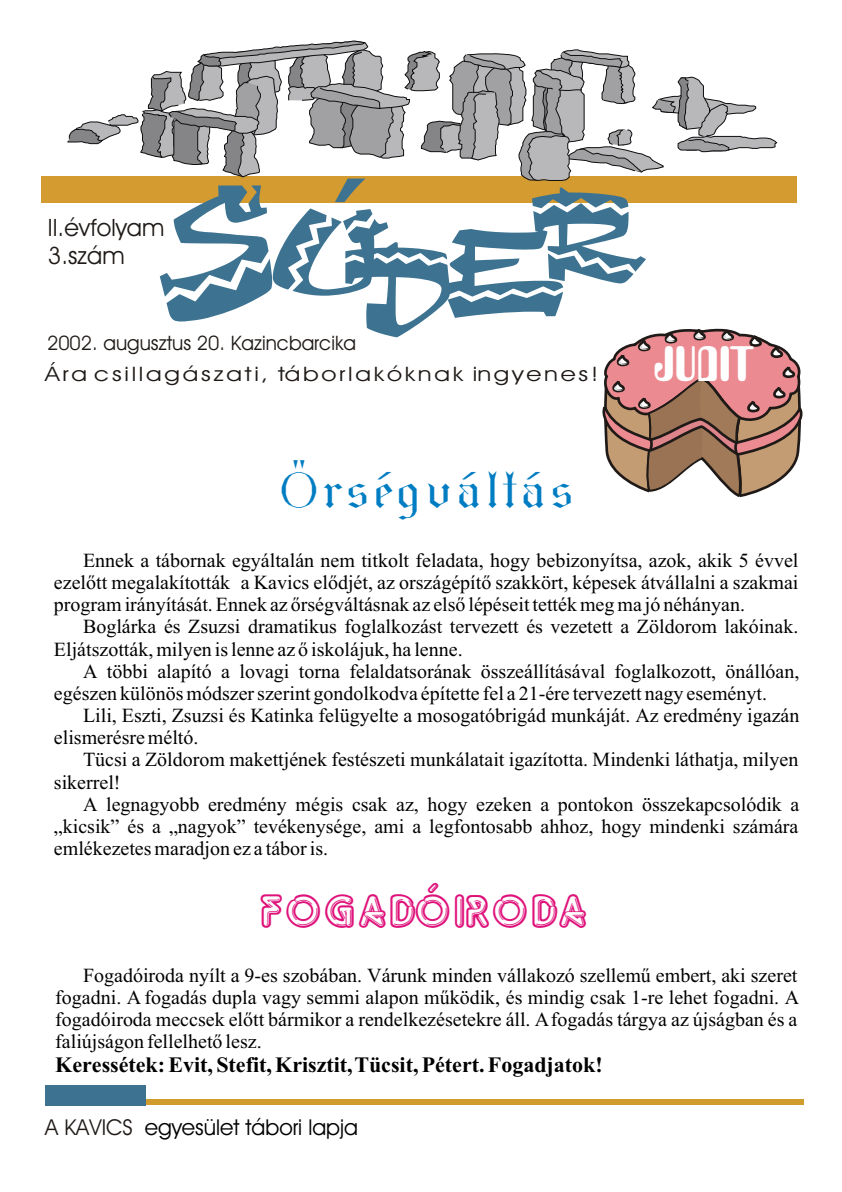
<style>
.page{position:relative;width:842px;height:1192px;background:#fff}
.page>*{position:absolute;margin:0;border:0;box-sizing:border-box;transform-origin:0 0}
.t1{font:131px "Arriba Arriba LET";color:#3d7391;scale:1.3 1}
.t2{font:48px "Gothic I";color:#007dc2}
.t3{font:48px "Quicksilver";color:#de127a}
.t4{font:48px "Amelia BT";color:#fff}
.t5{font:24px/28.8px "Avant Garde Bk BT";color:#1f1a17}
.t6{font:700 22px "Times New Roman";color:#000}
.t7{font:22px "Avant Garde Bk BT";color:#000}
.t8{font:20px/22.2px "Times New Roman";color:#000}
.t9{font:20px "Avant Garde Bk BT";letter-spacing:.115em;color:#1f1a17;scale:1.24 1}
.t10{font:20px "Avant Garde Bk BT";color:#1f1a17}
.s1{font-size:200px}
.s2{color:#1f1a17}
</style>
<div class="page">
<div style="left:42px;top:176px;width:755px;height:27px;background:#d49c30"></div>
<svg style="left:67px;top:41px;width:710px;height:140px"></svg>
<div style="left:47px;top:1099px;width:757px;height:6px;background:#d19c2e"></div>
<div style="left:45px;top:1086px;width:100px;height:20px;background:#3d7391"></div>
<svg style="left:602px;top:328px;width:201px;height:169px"></svg>
<h1 class="t1" style="left:156px;top:179px;width:377px"><span class="s1">S</span>ÓD<sub>E</sub>R</h1>
<p class="t5" style="left:48px;top:215px;width:118px">II.évfolyam<br>3.szám</p>
<p class="t10" style="left:47px;top:334px;width:310px">2002. augusztus 20. Kazincbarcika</p>
<p class="t9" style="left:45px;top:366px;width:448px">Ára csillagászati, táborlakóknak ingyenes!</p>
<h2 class="t4" style="left:653px;top:344px;width:101px">JUDIT</h2>
<h2 class="t2" style="left:277px;top:471px;width:301px">Õrségváltás</h2>
<p class="t8" style="left:54px;top:551px;width:746px;text-align:justify;text-indent:29px">Ennek a tábornak egyáltalán nem titkolt feladata, hogy bebizonyítsa, azok, akik 5 évvel ezelõtt megalakították a Kavics elõdjét, az országépítõ szakkört, képesek átvállalni a szakmai program irányítását. Ennek az õrségváltásnak az elsõ lépéseit tették meg ma jó néhányan.</p>
<p class="t8" style="left:54px;top:618px;width:746px;text-indent:29px">Boglárka és Zsuzsi dramatikus foglalkozást tervezett és vezetett a Zöldorom lakóinak.<br>Eljátszották, milyen is lenne az õ iskolájuk, ha lenne.</p>
<p class="t8" style="left:54px;top:662px;width:747px;text-indent:29px">A többi alapító a lovagi torna felaldatsorának összeállításával foglalkozott, önállóan, egészen különös módszer szerint gondolkodva építette fel a 21-ére tervezett nagy eseményt.</p>
<p class="t8" style="left:54px;top:706px;width:747px;text-indent:29px">Lili, Eszti, Zsuzsi és Katinka felügyelte a mosogatóbrigád munkáját. Az eredmény igazán elismerésre méltó.</p>
<p class="t8" style="left:54px;top:750px;width:746px;text-indent:29px">Tücsi a Zöldorom makettjének festészeti munkálatait igazította. Mindenki láthatja, milyen sikerrel!</p>
<p class="t8" style="left:54px;top:795px;width:747px;text-align:justify;text-indent:29px">A legnagyobb eredmény mégis csak az, hogy ezeken a pontokon összekapcsolódik a „kicsik” és a „nagyok” tevékenysége, ami a legfontosabb ahhoz, hogy mindenki számára emlékezetes maradjon ez a tábor is.</p>
<h2 class="t3" style="left:262px;top:894px;width:330px">FOGADÓIRODA</h2>
<p class="t8" style="left:55px;top:966px;width:745px;text-align:justify;text-indent:28px">Fogadóiroda nyílt a 9-es szobában. Várunk minden vállakozó szellemû embert, aki szeret fogadni. A fogadás dupla vagy semmi alapon mûködik, és mindig csak 1-re lehet fogadni. A fogadóiroda meccsek elõtt bármikor a rendelkezésetekre áll. A fogadás tárgya az újságban és a faliújságon fellelhetõ lesz.</p>
<p class="t6" style="left:55px;top:1057px;width:549px">Keressétek: Evit, Stefit, Krisztit, Tücsit, Pétert. Fogadjatok!</p>
<p class="t7" style="left:45px;top:1118px;width:314px"><span class="s2">A KAVICS</span> egyesület tábori lapja</p>
</div>
